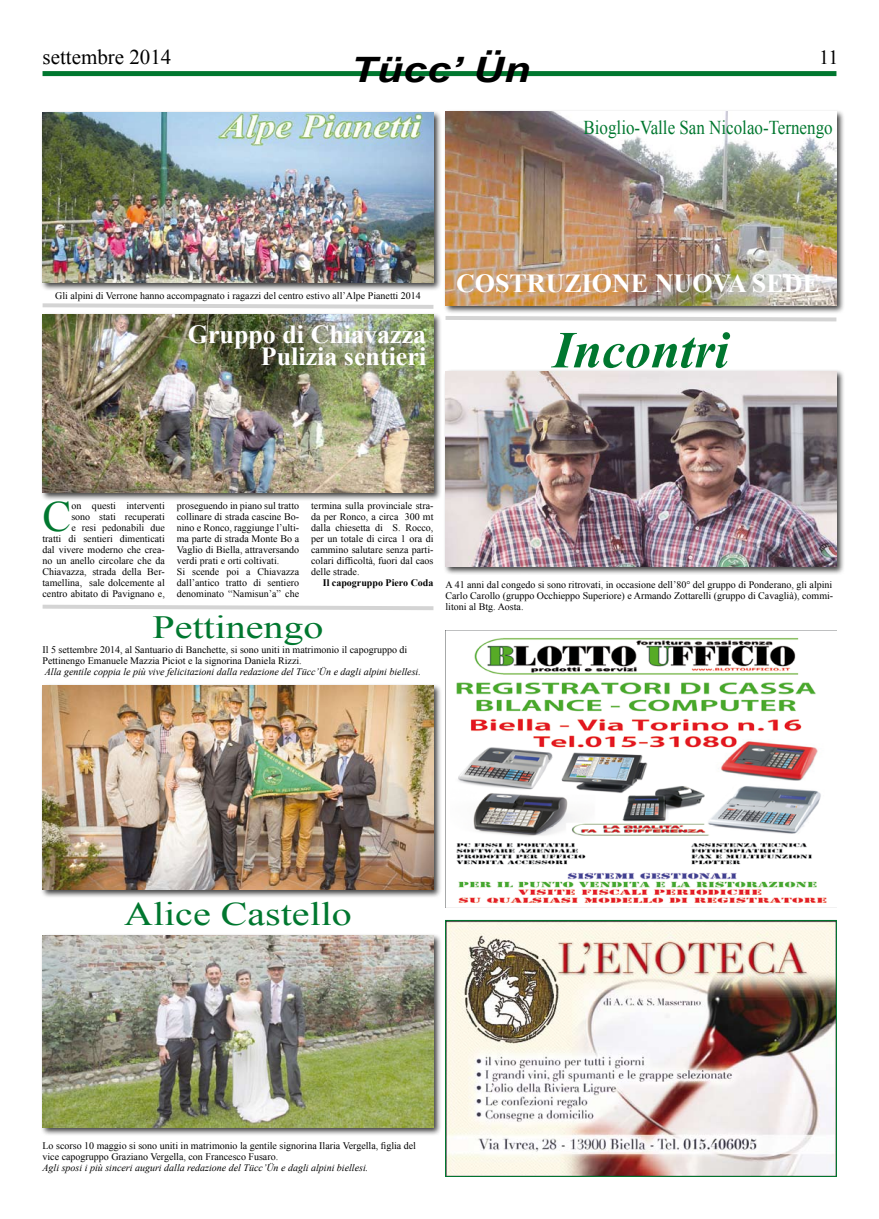
<style>
.page{position:relative;width:879px;height:1219px;background:#fff}
.page>*{position:absolute;margin:0;border:0;box-sizing:border-box;transform-origin:0 0}
.t1{font:italic 700 52px "Times New Roman";color:#00772f}
.t2{font:43.2px "Times New Roman";color:#00772f}
.t3{font:italic 700 35px "Arial";color:#000;scale:1.23 1}
.t4{font:33px "Times New Roman";color:#00772f;scale:1.21 1}
.t5{font:32.4px "Times New Roman";color:#00772f;scale:1.23 1}
.t6{font:700 26px/22px "Times New Roman";color:#fff;text-align:right}
.t7{font:21px "Times New Roman";color:#000}
.t8{font:20px "Times New Roman";color:#000}
.t9{font:19.5px "Times New Roman";color:#00772f;scale:.87 1}
.t10{font:10px/11px "Times New Roman";color:#000}
.t11{font:italic 10px "Times New Roman";color:#000}
.t12{font:700 10px "Times New Roman";color:#000}
</style>
<div class="page">
<div style="left:43px;top:71px;width:793px;height:5px;background:#00772f"></div>
<div style="left:443px;top:369px;width:406px;height:212px;background:#000;opacity:.75"></div>
<img style="left:445px;top:372px;width:391px;height:195px">
<svg style="left:446px;top:318px;width:391px;height:4px"></svg>
<img style="left:447px;top:922px;width:388px;height:253px">
<div style="left:445px;top:920px;width:392px;height:257px;border:1px solid #00772f"></div>
<div style="left:443px;top:109px;width:406px;height:209px;background:#000;opacity:.75"></div>
<img style="left:445px;top:112px;width:391px;height:194px">
<div style="left:40px;top:933px;width:406px;height:207px;background:#000;opacity:.75"></div>
<img style="left:43px;top:935px;width:390px;height:193px">
<div style="left:40px;top:683px;width:406px;height:219px;background:#000;opacity:.75"></div>
<img style="left:43px;top:685px;width:390px;height:205px">
<svg style="left:42px;top:604px;width:392px;height:6px"></svg>
<div style="left:40px;top:312px;width:406px;height:193px;background:#000;opacity:.75"></div>
<img style="left:43px;top:315px;width:390px;height:178px">
<div style="left:40px;top:110px;width:406px;height:185px;background:#000;opacity:.75"></div>
<img style="left:43px;top:112px;width:390px;height:171px">
<svg style="left:42px;top:303px;width:392px;height:6px"></svg>
<img style="left:445px;top:630px;width:391px;height:277px">
<h3 class="t7" style="left:43px;top:43px;width:130px">settembre 2014</h3>
<h3 class="t8" style="left:819px;top:43px;width:21px">11</h3>
<h3 class="t3" style="left:350px;top:46px;width:147px">Tücc’ Ün</h3>
<h3 class="t9" style="left:583px;top:114px;width:288px">Bioglio-Valle San Nicolao-Ternengo</h3>
<p class="t10" style="left:55px;top:290px;width:367px">Gli alpini di Verrone hanno accompagnato i ragazzi del centro estivo all’Alpe Pianetti 2014</p>
<h3 class="t6" style="left:188px;top:323px;width:240px">Gruppo di Chiavazza<br>Pulizia sentieri</h3>
<h3 class="t6" style="left:456px;top:272px;width:365px">COSTRUZIONE NUOVA SEDE</h3>
<h1 class="t1" style="left:553px;top:314px;width:178px">Incontri</h1>
<h2 class="t2" style="left:43px;top:487px;width:30px">C</h2>
<p class="t10" style="left:43px;top:500px;width:124px;text-align:right">on questi interventi<br>sono stati recuperati<br>e resi pedonabili due<br>tratti di sentieri dimenticati dal vivere moderno che crea&shy;no un anello circolare che da<br>Chiavazza, strada della Ber&shy;tamellina, sale dolcemente al centro abitato di Pavignano e,</p>
<p class="t10" style="left:177px;top:500px;width:124px">proseguendo in piano sul tratto collinare di strada cascine Bo&shy;nino e Ronco, raggiunge l’ulti&shy;ma parte di strada Monte Bo a<br>Vaglio di Biella, attraversando verdi prati e orti coltivati.<br>Si scende poi a Chiavazza dall’antico tratto di sentiero denominato “Namisun’a” che</p>
<p class="t10" style="left:311px;top:500px;width:124px;text-align:justify">termina sulla provinciale stra&shy;da per Ronco, a circa 300 mt dalla chiesetta di S. Rocco, per un totale di circa 1 ora di cammino salutare senza parti&shy;colari difficoltà, fuori dal caos delle strade.</p>
<p class="t12" style="left:323px;top:575px;width:112px">Il capogruppo Piero Coda</p>
<h3 class="t5" style="left:152px;top:605px;width:141px">Pettinengo</h3>
<p class="t10" style="left:43px;top:644px;width:366px">Il 5 settembre 2014, al Santuario di Banchette, si sono uniti in matrimonio il capogruppo di<br>Pettinengo Emanuele Mazzia Piciot e la signorina Daniela Rizzi.</p>
<p class="t11" style="left:45px;top:665px;width:377px">Alla gentile coppia le più vive felicitazioni dalla redazione del Tücc’Ün e dagli alpini biellesi.</p>
<p class="t10" style="left:445px;top:579px;width:389px;text-align:justify">A 41 anni dal congedo si sono ritrovati, in occasione dell’80° del gruppo di Ponderano, gli alpini Carlo Carollo (gruppo Occhieppo Superiore) e Armando Zottarelli (gruppo di Cavaglià), commi&shy;litoni al Btg. Aosta.</p>
<h3 class="t4" style="left:124px;top:892px;width:190px">Alice Castello</h3>
<p class="t10" style="left:43px;top:1140px;width:375px">Lo scorso 10 maggio si sono uniti in matrimonio la gentile signorina Ilaria Vergella, figlia del vice capogruppo Graziano Vergella, con Francesco Fusaro.</p>
<p class="t11" style="left:43px;top:1161px;width:327px">Agli sposi i più sinceri auguri dalla redazione del Tücc’Ün e dagli alpini biellesi.</p>
</div>
